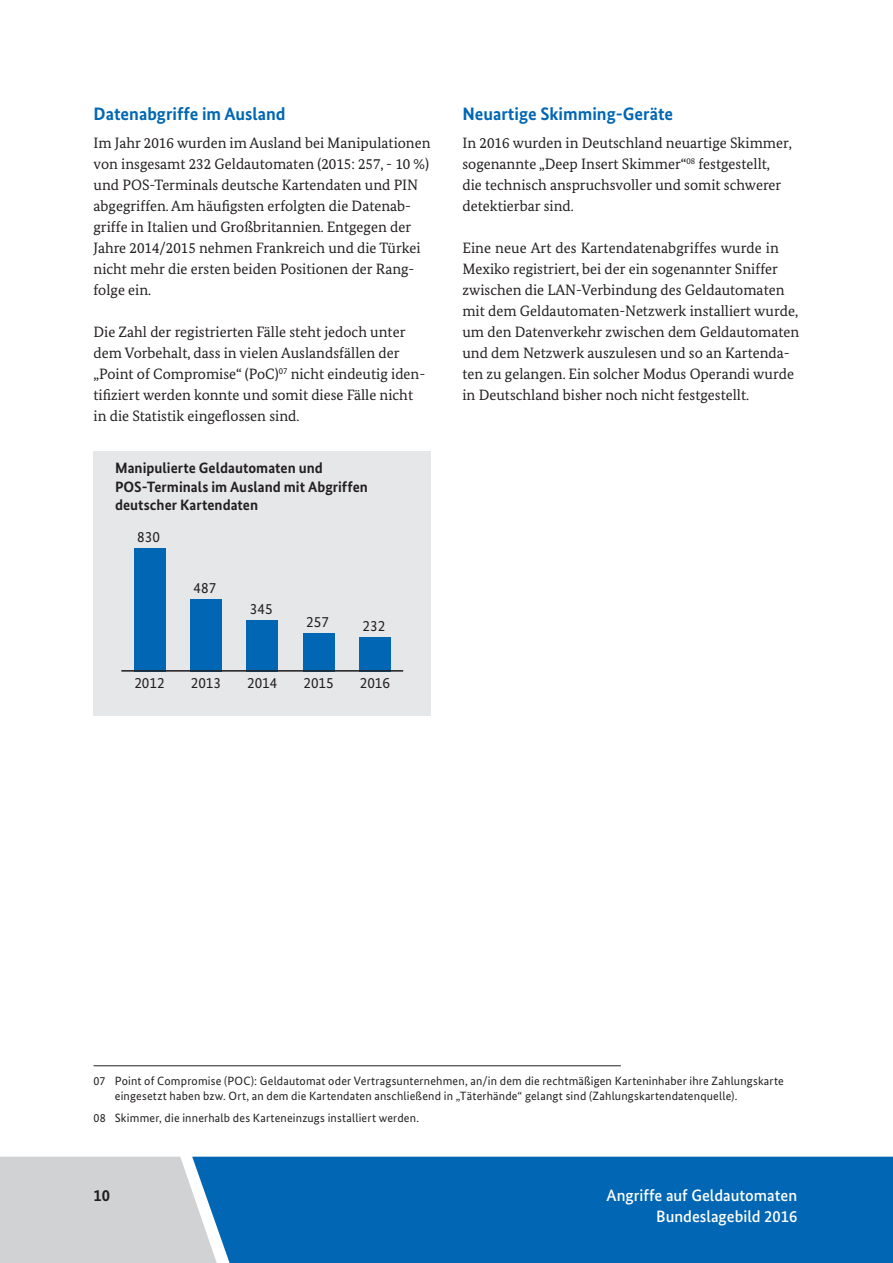
<style>
.page{position:relative;width:893px;height:1263px;background:#fff}
.page>*{position:absolute;margin:0;border:0;box-sizing:border-box;transform-origin:0 0}
.t1{font:700 18px "Bundes Sans";color:#0167b4}
.t2{font:500 16.5px/21px "Bundes Sans";color:#fff;text-align:right}
.t3{font:700 16.5px "Bundes Sans";color:#231f20}
.t4{font:15.15px "Bundes Sans";color:#231f20}
.t5{font:15px/21px "Bundes Serif";color:#231f20}
.t6{font:700 15px/18.8px "Bundes Sans";letter-spacing:.005em;color:#231f20}
.t7{font:12px/15px "Bundes Sans";letter-spacing:.015em;color:#231f20}
</style>
<div class="page">
<div style="left:94px;top:451px;width:337px;height:264px;background:#e6e7e9"></div>
<div style="left:134px;top:548px;width:31px;height:123px;background:#0167b4"></div>
<div style="left:190px;top:599px;width:32px;height:72px;background:#0167b4"></div>
<div style="left:246px;top:620px;width:32px;height:51px;background:#0167b4"></div>
<div style="left:303px;top:633px;width:31px;height:38px;background:#0167b4"></div>
<div style="left:359px;top:637px;width:32px;height:34px;background:#0167b4"></div>
<hr style="left:121px;top:670px;width:282px;height:2px;background:#231f20">
<hr style="left:94px;top:1065px;width:527px;height:1px;background:#231f20">
<div style="left:221px;top:1157px;width:672px;height:106px;background:#0166b3"></div>
<svg style="left:0;top:1157px;width:221px;height:106px;background:#c8ced4"></svg>
<p class="t1" style="left:94px;top:103px;width:194px">Datenabgriffe im Ausland</p>
<p class="t5" style="left:94px;top:133px;width:338px">Im Jahr 2016 wurden im Ausland bei Manipulationen von insgesamt 232 Geldautomaten (2015: 257, - 10 %) und POS-Terminals deutsche Kartendaten und PIN abgegriffen. Am häufigsten erfolgten die Datenab&shy;griffe in Italien und Großbritannien. Entgegen der Jahre 2014/2015 nehmen Frankreich und die Türkei nicht mehr die ersten beiden Positionen der Rang&shy;folge ein.</p>
<p class="t5" style="left:94px;top:322px;width:333px">Die Zahl der registrierten Fälle steht jedoch unter dem Vorbehalt, dass in vielen Auslandsfällen der „Point of Compromise“ (PoC)<sup>07</sup> nicht eindeutig iden&shy;tifiziert werden konnte und somit diese Fälle nicht in die Statistik eingeflossen sind.</p>
<p class="t6" style="left:115px;top:458px;width:254px">Manipulierte Geldautomaten und<br>POS-Terminals im Ausland mit Abgriffen deutscher Kartendaten</p>
<p class="t4" style="left:137px;top:528px;width:24px">830</p>
<p class="t4" style="left:194px;top:579px;width:24px">487</p>
<p class="t4" style="left:250px;top:600px;width:24px">345</p>
<p class="t4" style="left:306px;top:613px;width:24px">257</p>
<p class="t4" style="left:363px;top:616px;width:24px">232</p>
<p class="t4" style="left:134px;top:673px;width:32px">2012</p>
<p class="t4" style="left:191px;top:673px;width:32px">2013</p>
<p class="t4" style="left:247px;top:673px;width:32px">2014</p>
<p class="t4" style="left:303px;top:673px;width:32px">2015</p>
<p class="t4" style="left:360px;top:673px;width:32px">2016</p>
<p class="t1" style="left:462px;top:103px;width:212px">Neuartige Skimming-Geräte</p>
<p class="t5" style="left:462px;top:133px;width:331px">In 2016 wurden in Deutschland neuartige Skimmer, sogenannte „Deep Insert Skimmer“<sup>08</sup> festgestellt, die technisch anspruchsvoller und somit schwerer detektierbar sind.</p>
<p class="t5" style="left:462px;top:238px;width:338px">Eine neue Art des Kartendatenabgriffes wurde in Mexiko registriert, bei der ein sogenannter Sniffer zwischen die LAN-Verbindung des Geldautomaten mit dem Geldautomaten-Netzwerk installiert wurde, um den Datenverkehr zwischen dem Geldautomaten und dem Netzwerk auszulesen und so an Kartenda&shy;ten zu gelangen. Ein solcher Modus Operandi wurde in Deutschland bisher noch nicht festgestellt.</p>
<p class="t7" style="left:115px;top:1073px;width:671px;text-indent:-21px">07 Point of Compromise (POC): Geldautomat oder Vertragsunternehmen, an/in dem die rechtmäßigen Karteninhaber ihre Zahlungskarte eingesetzt haben bzw. Ort, an dem die Kartendaten anschließend in „Täterhände“ gelangt sind (Zahlungskartendatenquelle).</p>
<p class="t7" style="left:94px;top:1110px;width:327px">08 Skimmer, die innerhalb des Karteneinzugs installiert werden.</p>
<p class="t3" style="left:94px;top:1185px;width:18px">10</p>
<p class="t2" style="left:607px;top:1184px;width:192px">Angriffe auf Geldautomaten<br>Bundeslagebild 2016</p>
</div>
